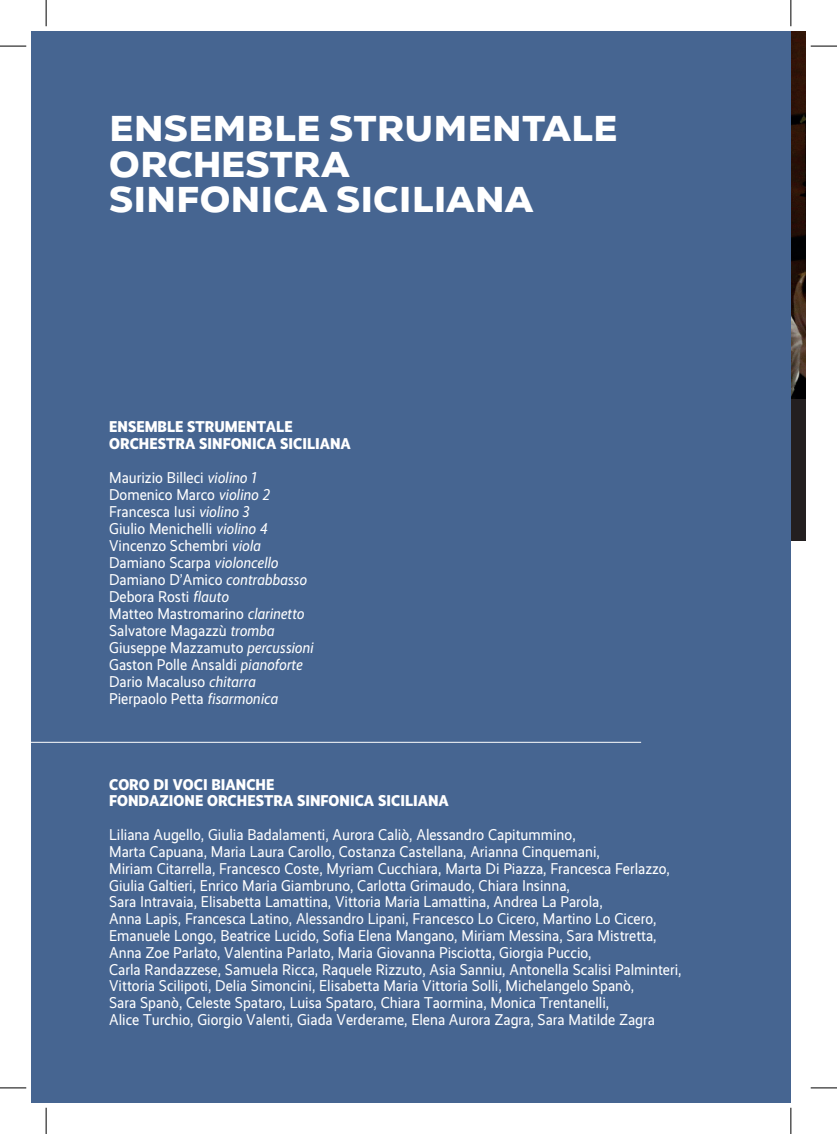
<style>
.page{position:relative;width:837px;height:1134px;background:#fff}
.page>*{position:absolute;margin:0;border:0;box-sizing:border-box;transform-origin:0 0}
.t1{font:900 36.75px/35.5px "Object";color:#fff}
.t2{font:15.75px/17px "Realist Narrow";color:#fff}
.t3{font:800 15.75px/17px "Realist Narrow";color:#fff}
.s1{font-style:italic}
</style>
<div class="page">
<img style="left:790px;top:31px;width:15px;height:369px">
<div style="left:790px;top:400px;width:15px;height:141px;background:#231f20"></div>
<div style="left:31px;top:31px;width:759px;height:1072px;background:#466591"></div>
<hr style="left:31px;top:742px;width:610px;height:1px;background:#fff">
<svg style="left:0;top:46px;width:26px;height:1px"></svg>
<svg style="left:810px;top:46px;width:26px;height:1px"></svg>
<svg style="left:0;top:1088px;width:26px;height:1px"></svg>
<svg style="left:810px;top:1088px;width:26px;height:1px"></svg>
<svg style="left:46px;top:0;width:1px;height:26px"></svg>
<svg style="left:46px;top:1108px;width:1px;height:26px"></svg>
<svg style="left:790px;top:0;width:1px;height:26px"></svg>
<svg style="left:790px;top:1108px;width:1px;height:26px"></svg>
<h1 class="t1" style="left:109px;top:108px;width:510px">ENSEMBLE STRUMENTALE<br>ORCHESTRA<br>SINFONICA SICILIANA</h1>
<p class="t3" style="left:109px;top:418px;width:243px">ENSEMBLE STRUMENTALE<br>ORCHESTRA SINFONICA SICILIANA</p>
<p class="t2" style="left:109px;top:469px;width:206px">Maurizio Billeci <span class="s1">violino 1<br></span>Domenico Marco <span class="s1">violino 2<br></span>Francesca Iusi <span class="s1">violino 3<br></span>Giulio Menichelli <span class="s1">violino 4<br></span>Vincenzo Schembri <span class="s1">viola<br></span>Damiano Scarpa <span class="s1">violoncello<br></span>Damiano D’Amico <span class="s1">contrabbasso<br></span>Debora Rosti <span class="s1">flauto<br></span>Matteo Mastromarino <span class="s1">clarinetto<br></span>Salvatore Magazzù <span class="s1">tromba<br></span>Giuseppe Mazzamuto <span class="s1">percussioni<br></span>Gaston Polle Ansaldi <span class="s1">pianoforte<br></span>Dario Macaluso <span class="s1">chitarra<br></span>Pierpaolo Petta <span class="s1">fisarmonica</span></p>
<p class="t3" style="left:109px;top:776px;width:341px">CORO DI VOCI BIANCHE<br>FONDAZIONE ORCHESTRA SINFONICA SICILIANA</p>
<p class="t2" style="left:109px;top:826px;width:573px">Liliana Augello, Giulia Badalamenti, Aurora Caliò, Alessandro Capitummino,<br>Marta Capuana, Maria Laura Carollo, Costanza Castellana, Arianna Cinquemani,<br>Miriam Citarrella, Francesco Coste, Myriam Cucchiara, Marta Di Piazza, Francesca Ferlazzo, Giulia Galtieri, Enrico Maria Giambruno, Carlotta Grimaudo, Chiara Insinna,<br>Sara Intravaia, Elisabetta Lamattina, Vittoria Maria Lamattina, Andrea La Parola,<br>Anna Lapis, Francesca Latino, Alessandro Lipani, Francesco Lo Cicero, Martino Lo Cicero, Emanuele Longo, Beatrice Lucido, Sofia Elena Mangano, Miriam Messina, Sara Mistretta, Anna Zoe Parlato, Valentina Parlato, Maria Giovanna Pisciotta, Giorgia Puccio,<br>Carla Randazzese, Samuela Ricca, Raquele Rizzuto, Asia Sanniu, Antonella Scalisi Palminteri, Vittoria Scilipoti, Delia Simoncini, Elisabetta Maria Vittoria Solli, Michelangelo Spanò,<br>Sara Spanò, Celeste Spataro, Luisa Spataro, Chiara Taormina, Monica Trentanelli,<br>Alice Turchio, Giorgio Valenti, Giada Verderame, Elena Aurora Zagra, Sara Matilde Zagra</p>
</div>
